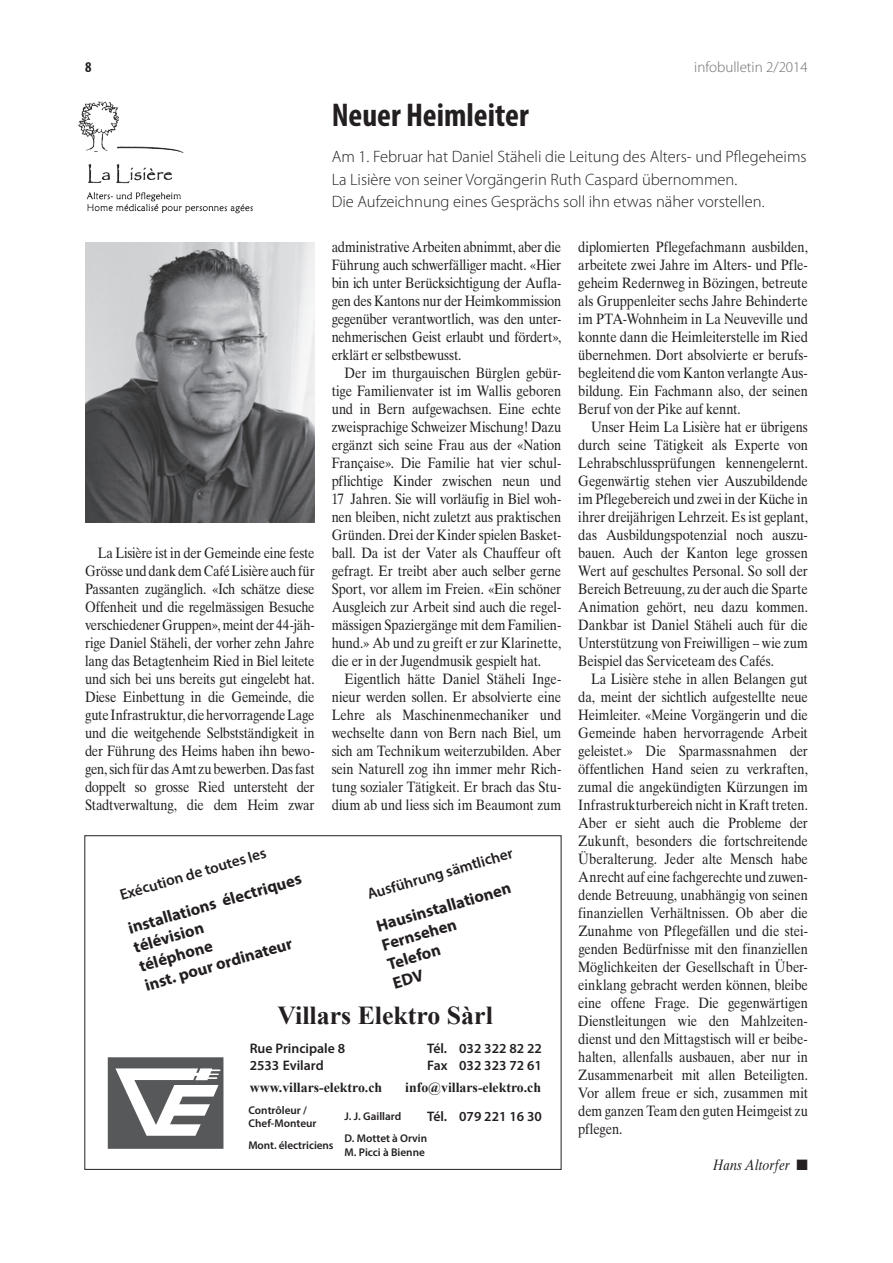
<style>
.page{position:relative;width:893px;height:1263px;background:#fff}
.page>*{position:absolute;margin:0;border:0;box-sizing:border-box;transform-origin:0 0}
.t1{font:700 condensed 33px "Myriad Pro";color:#231f20}
.t2{font:700 25.8px "Times New Roman";color:#231f20}
.t3{font:300 16.5px/22.5px "Myriad Pro";color:#231f20}
.t4{font:700 16.5px/20px "Myriad Pro";color:#231f20}
.t5{font:600 15.3px "Myriad Pro";color:#231f20}
.t6{font:15px/18px "Times Ten";letter-spacing:-.01em;color:#231f20;text-align:justify;scale:.86 1}
.t7{font:300 15px "Myriad Pro";color:#6c6d70}
.t8{font:italic 15px "Times Ten";letter-spacing:.01em;color:#231f20;scale:.85 1}
.t9{font:700 condensed 15px "Myriad Pro";color:#231f20}
.t10{font:600 13.8px/16.5px "Myriad Pro";color:#231f20}
.t11{font:700 13.8px "Times New Roman";color:#231f20}
.t12{font:600 11.25px/12.9px "Myriad Pro";color:#231f20}
</style>
<div class="page">
<img style="left:85px;top:243px;width:230px;height:279px">
<img style="left:78px;top:101px;width:175px;height:113px">
<svg style="left:108px;top:1057px;width:115px;height:92px"></svg>
<p class="t9" style="left:85px;top:57px;width:8px">8</p>
<p class="t7" style="left:694px;top:59px;width:115px">infobulletin 2/2014</p>
<h1 class="t1" style="left:332px;top:94px;width:199px">Neuer Heimleiter</h1>
<p class="t3" style="left:332px;top:146px;width:476px">Am 1. Februar hat Daniel Stäheli die Leitung des Alters- und Pflegeheims<br>La Lisière von seiner Vorgängerin Ruth Caspard übernommen.<br>Die Aufzeichnung eines Gesprächs soll ihn etwas näher vorstellen.</p>
<p class="t6" style="left:85px;top:544px;width:269px;text-indent:13px">La Lisière ist in der Gemeinde eine feste Grösse und dank dem Café Lisière auch für Passanten zugänglich. «Ich schätze diese Offenheit und die regelmässigen Besuche verschiedener Gruppen», meint der 44-jäh&shy;rige Daniel Stäheli, der vorher zehn Jahre lang das Betagtenheim Ried in Biel leitete und sich bei uns bereits gut eingelebt hat.<br>Diese Einbettung in die Gemeinde, die gute Infrastruktur, die hervorragende Lage und die weitgehende Selbstständigkeit in der Führung des Heims haben ihn bewo&shy;gen, sich für das Amt zu bewerben. Das fast doppelt so grosse Ried untersteht der Stadtverwaltung, die dem Heim zwar</p>
<p class="t6" style="left:332px;top:238px;width:269px">administrative Arbeiten abnimmt, aber die Führung auch schwerfälliger macht. «Hier bin ich unter Berücksichtigung der Aufla&shy;gen des Kantons nur der Heimkommission gegenüber verantwortlich, was den unter&shy;nehmerischen Geist erlaubt und fördert», erklärt er selbstbewusst.</p>
<p class="t6" style="left:332px;top:364px;width:269px;text-indent:13px">Der im thurgauischen Bürglen gebür&shy;tige Familienvater ist im Wallis geboren und in Bern aufgewachsen. Eine echte zweisprachige Schweizer Mischung! Dazu ergänzt sich seine Frau aus der «Nation Française». Die Familie hat vier schul&shy;pflichtige Kinder zwischen neun und 17 Jahren. Sie will vorläufig in Biel woh&shy;nen bleiben, nicht zuletzt aus praktischen Gründen. Drei der Kinder spielen Basket&shy;ball. Da ist der Vater als Chauffeur oft gefragt. Er treibt aber auch selber gerne Sport, vor allem im Freien. «Ein schöner Ausgleich zur Arbeit sind auch die regel&shy;mässigen Spaziergänge mit dem Familien&shy;hund.» Ab und zu greift er zur Klarinette, die er in der Jugendmusik gespielt hat.</p>
<p class="t6" style="left:332px;top:670px;width:269px;text-indent:13px">Eigentlich hätte Daniel Stäheli Inge&shy;nieur werden sollen. Er absolvierte eine Lehre als Maschinenmechaniker und wechselte dann von Bern nach Biel, um sich am Technikum weiterzubilden. Aber sein Naturell zog ihn immer mehr Rich&shy;tung sozialer Tätigkeit. Er brach das Stu&shy;dium ab und liess sich im Beaumont zum</p>
<p class="t5" style="left:118px;top:885px;width:153px;rotate:-16deg">Exécution de toutes les</p>
<p class="t5" style="left:365px;top:885px;width:152px;rotate:-16deg">Ausführung sämtlicher</p>
<p class="t4" style="left:126px;top:918px;width:181px;rotate:-16deg">installations électriques télévision<br>téléphone<br>inst. pour ordinateur</p>
<p class="t4" style="left:374px;top:916px;width:141px;rotate:-16deg">Hausinstallationen<br>Fernsehen<br>Telefon<br>EDV</p>
<h2 class="t2" style="left:278px;top:998px;width:217px">Villars Elektro Sàrl</h2>
<p class="t10" style="left:250px;top:1040px;width:97px">Rue Principale 8<br>2533 Evilard</p>
<p class="t11" style="left:250px;top:1078px;width:134px">www.villars-elektro.ch</p>
<p class="t11" style="left:405px;top:1078px;width:137px">info@villars-elektro.ch</p>
<p class="t10" style="left:427px;top:1040px;width:116px">Tél. 032 322 82 22<br>Fax 032 323 72 61</p>
<p class="t12" style="left:249px;top:1103px;width:70px">Contrôleur /<br>Chef-Monteur</p>
<p class="t12" style="left:249px;top:1138px;width:87px">Mont. électriciens</p>
<p class="t10" style="left:427px;top:1108px;width:116px">Tél. 079 221 16 30</p>
<p class="t12" style="left:345px;top:1104px;width:84px;line-height:22.5px">J. J. Gaillard<br>D. Mottet à Orvin</p>
<p class="t12" style="left:345px;top:1145px;width:82px">M. Picci à Bienne</p>
<p class="t6" style="left:578px;top:238px;width:269px">diplomierten Pflegefachmann ausbilden, arbeitete zwei Jahre im Alters- und Pfle&shy;geheim Redernweg in Bözingen, betreute als Gruppenleiter sechs Jahre Behinderte im PTA-Wohnheim in La Neuveville und konnte dann die Heimleiterstelle im Ried übernehmen. Dort absolvierte er berufs&shy;begleitend die vom Kanton verlangte Aus&shy;bildung. Ein Fachmann also, der seinen Beruf von der Pike auf kennt.</p>
<p class="t6" style="left:578px;top:418px;width:269px;text-indent:13px">Unser Heim La Lisière hat er übrigens durch seine Tätigkeit als Experte von Lehrabschlussprüfungen kennengelernt.<br>Gegenwärtig stehen vier Auszubildende im Pflegebereich und zwei in der Küche in ihrer dreijährigen Lehrzeit. Es ist geplant, das Ausbildungspotenzial noch auszu&shy;bauen. Auch der Kanton lege grossen Wert auf geschultes Personal. So soll der Bereich Betreuung, zu der auch die Sparte Animation gehört, neu dazu kommen.<br>Dankbar ist Daniel Stäheli auch für die Unterstützung von Freiwilligen – wie zum Beispiel das Serviceteam des Cafés.</p>
<p class="t6" style="left:578px;top:670px;width:269px;text-indent:13px">La Lisière stehe in allen Belangen gut da, meint der sichtlich aufgestellte neue Heimleiter. «Meine Vorgängerin und die Gemeinde haben hervorragende Arbeit geleistet.» Die Sparmassnahmen der öffentlichen Hand seien zu verkraften, zumal die angekündigten Kürzungen im Infrastrukturbereich nicht in Kraft treten.<br>Aber er sieht auch die Probleme der Zukunft, besonders die fortschreitende Überalterung. Jeder alte Mensch habe Anrecht auf eine fachgerechte und zuwen&shy;dende Betreuung, unabhängig von seinen finanziellen Verhältnissen. Ob aber die Zunahme von Pflegefällen und die stei&shy;genden Bedürfnisse mit den finanziellen Möglichkeiten der Gesellschaft in Über&shy;einklang gebracht werden können, bleibe eine offene Frage. Die gegenwärtigen Dienstleitungen wie den Mahlzeiten&shy;dienst und den Mittagstisch will er beibe&shy;halten, allenfalls ausbauen, aber nur in Zusammenarbeit mit allen Beteiligten.<br>Vor allem freue er sich, zusammen mit dem ganzen Team den guten Heimgeist zu pflegen.</p>
<p class="t8" style="left:713px;top:1156px;width:113px">Hans Altorfer ■</p>
</div>
